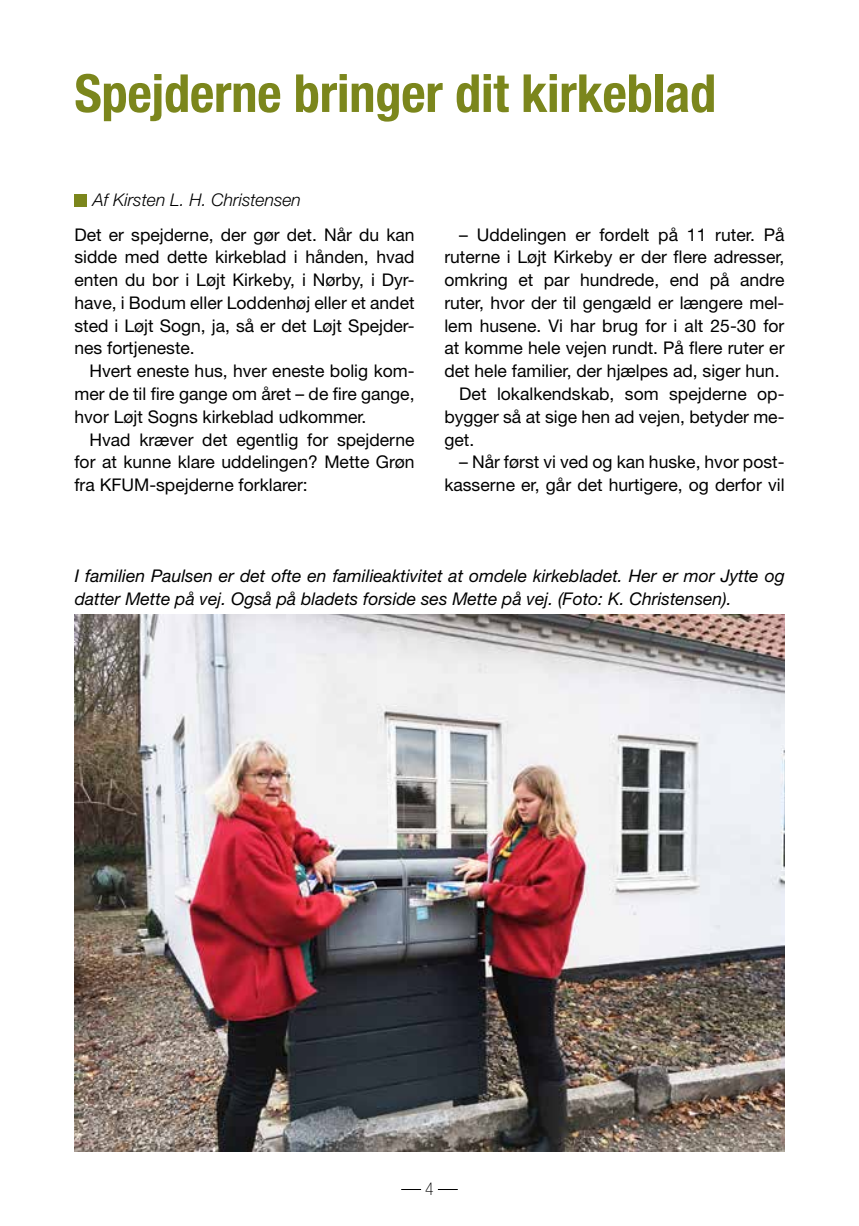
<style>
.page{position:relative;width:859px;height:1226px;background:#fff}
.page>*{position:absolute;margin:0;border:0;box-sizing:border-box;transform-origin:0 0}
.t1{font:700 condensed 52.5px "Helvetica Neue LT Std";letter-spacing:-.005em;color:#7b861c}
.t2{font:17.5px/22.8px "Helvetica Neue LT Std";color:#000;text-align:justify}
.t3{font:italic 17.5px/22.8px "Helvetica Neue LT Std";color:#000}
.t4{font:italic 300 17.5px "Helvetica Neue LT Std";color:#000}
.t5{font:100 condensed 17.5px "Helvetica Neue LT Std";color:#000}
</style>
<div class="page">
<div style="left:74px;top:194px;width:13px;height:12px;background:#7b861c"></div>
<img style="left:75px;top:615px;width:709px;height:535px">
<svg style="left:401px;top:1189px;width:20px;height:1px"></svg>
<svg style="left:437px;top:1189px;width:20px;height:1px"></svg>
<h1 class="t1" style="left:74px;top:61px;width:643px">Spejderne bringer dit kirkeblad</h1>
<p class="t4" style="left:93px;top:190px;width:210px">Af Kirsten L. H. Christensen</p>
<p class="t2" style="left:74px;top:223px;width:341px">Det er spejderne, der gør det. Når du kan sidde med dette kirkeblad i hånden, hvad enten du bor i Løjt Kirkeby, i Nørby, i Dyr&shy;have, i Bodum eller Loddenhøj eller et andet sted i Løjt Sogn, ja, så er det Løjt Spejder&shy;nes fortjeneste.</p>
<p class="t2" style="left:74px;top:359px;width:341px;text-indent:15px">Hvert eneste hus, hver eneste bolig kom&shy;mer de til fire gange om året – de fire gange, hvor Løjt Sogns kirkeblad udkommer.</p>
<p class="t2" style="left:74px;top:427px;width:341px;text-indent:15px">Hvad kræver det egentlig for spejderne for at kunne klare uddelingen? Mette Grøn fra KFUM-spejderne forklarer:</p>
<p class="t2" style="left:459px;top:223px;width:326px">– Uddelingen er fordelt på 11 ruter. På</p>
<p class="t2" style="left:444px;top:245px;width:341px">ruterne i Løjt Kirkeby er der flere adresser,</p>
<p class="t2" style="left:444px;top:268px;width:341px">omkring et par hundrede, end på andre</p>
<p class="t2" style="left:444px;top:291px;width:341px">ruter, hvor der til gengæld er længere mel-</p>
<p class="t2" style="left:444px;top:314px;width:341px">lem husene. Vi har brug for i alt 25-30 for</p>
<p class="t2" style="left:444px;top:336px;width:341px">at komme hele vejen rundt. På flere ruter er</p>
<p class="t2" style="left:444px;top:359px;width:336px">det hele familier, der hjælpes ad, siger hun.</p>
<p class="t2" style="left:459px;top:382px;width:326px">Det lokalkendskab, som spejderne op-</p>
<p class="t2" style="left:444px;top:405px;width:341px">bygger så at sige hen ad vejen, betyder me-</p>
<p class="t2" style="left:444px;top:427px;width:31px">get.</p>
<p class="t2" style="left:444px;top:450px;width:341px;text-align:right">– Når først vi ved og kan huske, hvor post&shy;kasserne er, går det hurtigere, og derfor vil</p>
<p class="t3" style="left:75px;top:564px;width:711px">I familien Paulsen er det ofte en familieaktivitet at omdele kirkebladet. Her er mor Jytte og datter Mette på vej. Også på bladets forside ses Mette på vej. (Foto: K. Christensen).</p>
<p class="t5" style="left:425px;top:1178px;width:10px">4</p>
</div>
